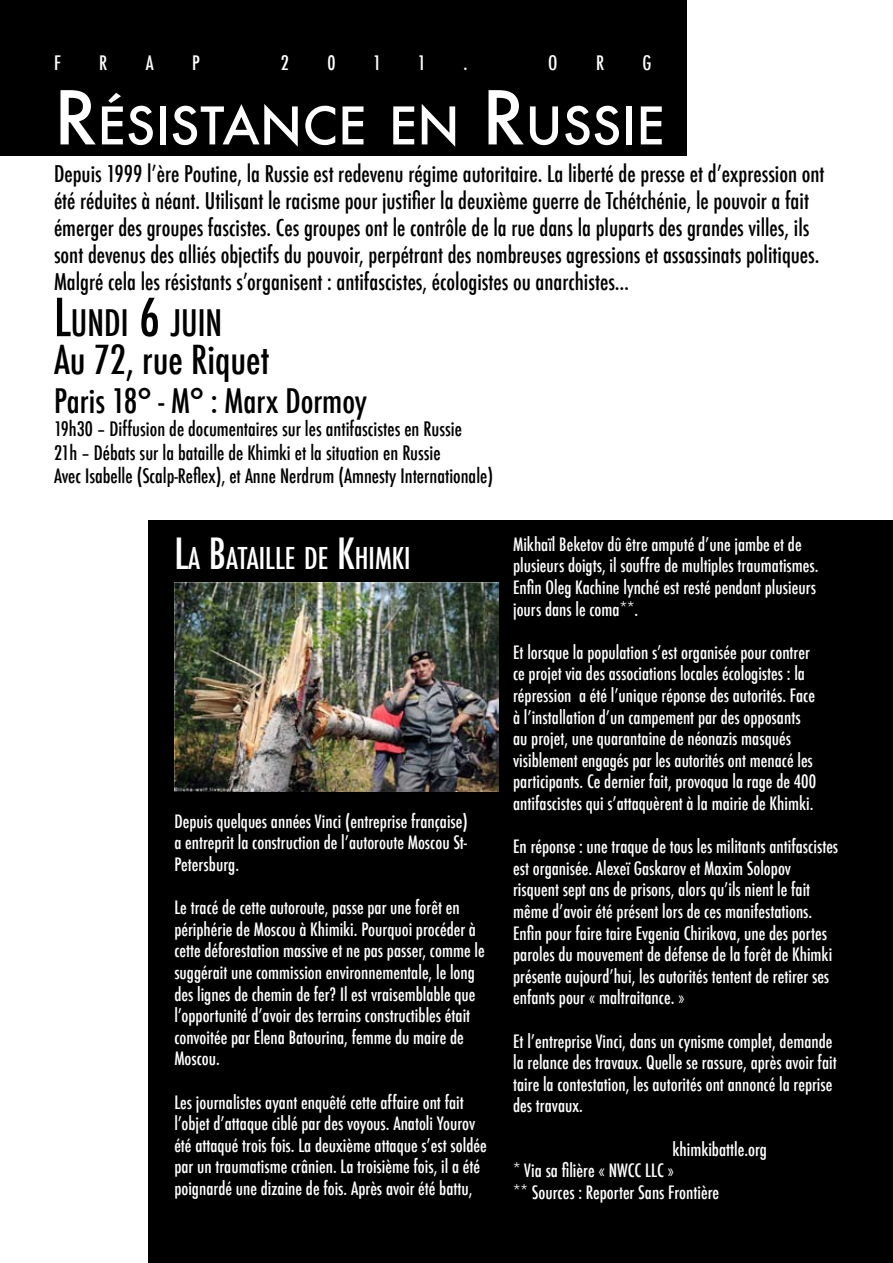
<style>
.page{position:relative;width:893px;height:1263px;background:#fff}
.page>*{position:absolute;margin:0;border:0;box-sizing:border-box;transform-origin:0 0}
.t1{font:500 50.4px "Futura";color:#fff}
.t2{font:500 condensed 39px "Futura";color:#000}
.t3{font:500 condensed 35.7px "Futura";color:#000}
.t4{font:500 condensed 33px "Futura";color:#000}
.t5{font:500 condensed 29.4px "Futura";color:#fff}
.t6{font:500 condensed 22.5px/27px "Futura";color:#000}
.t7{font:500 condensed 19.5px/23.4px "Futura";color:#000}
.t8{font:500 condensed 19.5px "Futura";color:#fff}
.t9{font:500 condensed 18px/21.6px "Futura";color:#fff}
.s1{font-size:72px}
.s2{font-size:51px}
.s3{font-size:42px}
</style>
<div class="page">
<div style="left:0;top:0;width:687px;height:156px;background:#000"></div>
<div style="left:149px;top:520px;width:744px;height:743px;background:#000"></div>
<img style="left:174px;top:583px;width:325px;height:208px">
<p class="t8" style="left:548px;top:50px;width:11px">O</p>
<p class="t8" style="left:596px;top:50px;width:10px">R</p>
<p class="t8" style="left:642px;top:50px;width:11px">G</p>
<h1 class="t1" style="left:54px;top:91px;width:612px"><span class="s1">R</span>ÉSISTANCE EN <span class="s1">R</span>USSIE</h1>
<p class="t8" style="left:54px;top:50px;width:8px">F</p>
<p class="t8" style="left:99px;top:50px;width:10px">R</p>
<p class="t8" style="left:146px;top:50px;width:9px">A</p>
<p class="t8" style="left:192px;top:50px;width:9px">P</p>
<p class="t8" style="left:281px;top:50px;width:10px">2</p>
<p class="t8" style="left:327px;top:50px;width:10px">0</p>
<p class="t8" style="left:373px;top:50px;width:10px">1</p>
<p class="t8" style="left:418px;top:50px;width:10px">1</p>
<p class="t8" style="left:463px;top:50px;width:6px">.</p>
<p class="t6" style="left:54px;top:160px;width:772px">Depuis 1999 l’ère Poutine, la Russie est redevenu régime autoritaire. La liberté de presse et d’expression ont été réduites à néant. Utilisant le racisme pour justifier la deuxième guerre de Tchétchénie, le pouvoir a fait émerger des groupes fascistes. Ces groupes ont le contrôle de la rue dans la pluparts des grandes villes, ils sont devenus des alliés objectifs du pouvoir, perpétrant des nombreuses agressions et assassinats politiques.<br>Malgré cela les résistants s’organisent : antifascistes, écologistes ou anarchistes…</p>
<h3 class="t3" style="left:54px;top:300px;width:170px"><span class="s2">L</span>UNDI <span class="s2">6</span> JUIN</h3>
<h2 class="t2" style="left:54px;top:334px;width:217px">Au 72, rue Riquet</h2>
<h3 class="t4" style="left:54px;top:379px;width:315px">Paris 18° - M° : Marx Dormoy</h3>
<p class="t7" style="left:54px;top:417px;width:441px">19h30 – Diffusion de documentaires sur les antifascistes en Russie<br>21h – Débats sur la bataille de Khimki et la situation en Russie<br>Avec Isabelle (Scalp-Reflex), et Anne Nerdrum (Amnesty Internationale)</p>
<h3 class="t5" style="left:174px;top:539px;width:238px"><span class="s3">L</span>A <span class="s3">B</span>ATAILLE DE <span class="s3">K</span>HIMKI</h3>
<p class="t9" style="left:174px;top:810px;width:295px;text-align:justify">Depuis quelques années Vinci (entreprise française) a entreprit la construction de l’autoroute Moscou St-Petersburg.</p>
<p class="t9" style="left:174px;top:897px;width:312px">Le tracé de cette autoroute, passe par une forêt en périphérie de Moscou à Khimiki. Pourquoi procéder à cette déforestation massive et ne pas passer, comme le suggérait une commission environnementale, le long des lignes de chemin de fer? Il est vraisemblable que l’opportunité d’avoir des terrains constructibles était convoitée par Elena Batourina, femme du maire de Moscou.</p>
<p class="t9" style="left:174px;top:1091px;width:314px">Les journalistes ayant enquêté cette affaire ont fait l’objet d’attaque ciblé par des voyous. Anatoli Yourov été attaqué trois fois. La deuxième attaque s’est soldée par un traumatisme crânien. La troisième fois, il a été poignardé une dizaine de fois. Après avoir été battu,</p>
<p class="t9" style="left:513px;top:533px;width:307px">Mikhaïl Beketov dû être amputé d’une jambe et de plusieurs doigts, il souffre de multiples traumatismes.<br>Enfin Oleg Kachine lynché est resté pendant plusieurs jours dans le coma**.</p>
<p class="t9" style="left:513px;top:641px;width:305px">Et lorsque la population s’est organisée pour contrer ce projet via des associations locales écologistes : la répression a été l’unique réponse des autorités. Face à l’installation d’un campement par des opposants au projet, une quarantaine de néonazis masqués visiblement engagés par les autorités ont menacé les participants. Ce dernier fait, provoqua la rage de 400 antifascistes qui s’attaquèrent à la mairie de Khimki.</p>
<p class="t9" style="left:513px;top:836px;width:327px">En réponse : une traque de tous les militants antifascistes est organisée. Alexeï Gaskarov et Maxim Solopov risquent sept ans de prisons, alors qu’ils nient le fait même d’avoir été présent lors de ces manifestations.<br>Enfin pour faire taire Evgenia Chirikova, une des portes paroles du mouvement de défense de la forêt de Khimki présente aujourd’hui, les autorités tentent de retirer ses enfants pour « maltraitance. »</p>
<p class="t9" style="left:513px;top:1030px;width:325px">Et l’entreprise Vinci, dans un cynisme complet, demande la relance des travaux. Quelle se rassure, après avoir fait taire la contestation, les autorités ont annoncé la reprise des travaux.</p>
<p class="t9" style="left:513px;top:1138px;width:255px;text-indent:159px">khimkibattle.org * Via sa filière « NWCC LLC »<br>** Sources : Reporter Sans Frontière</p>
</div>
